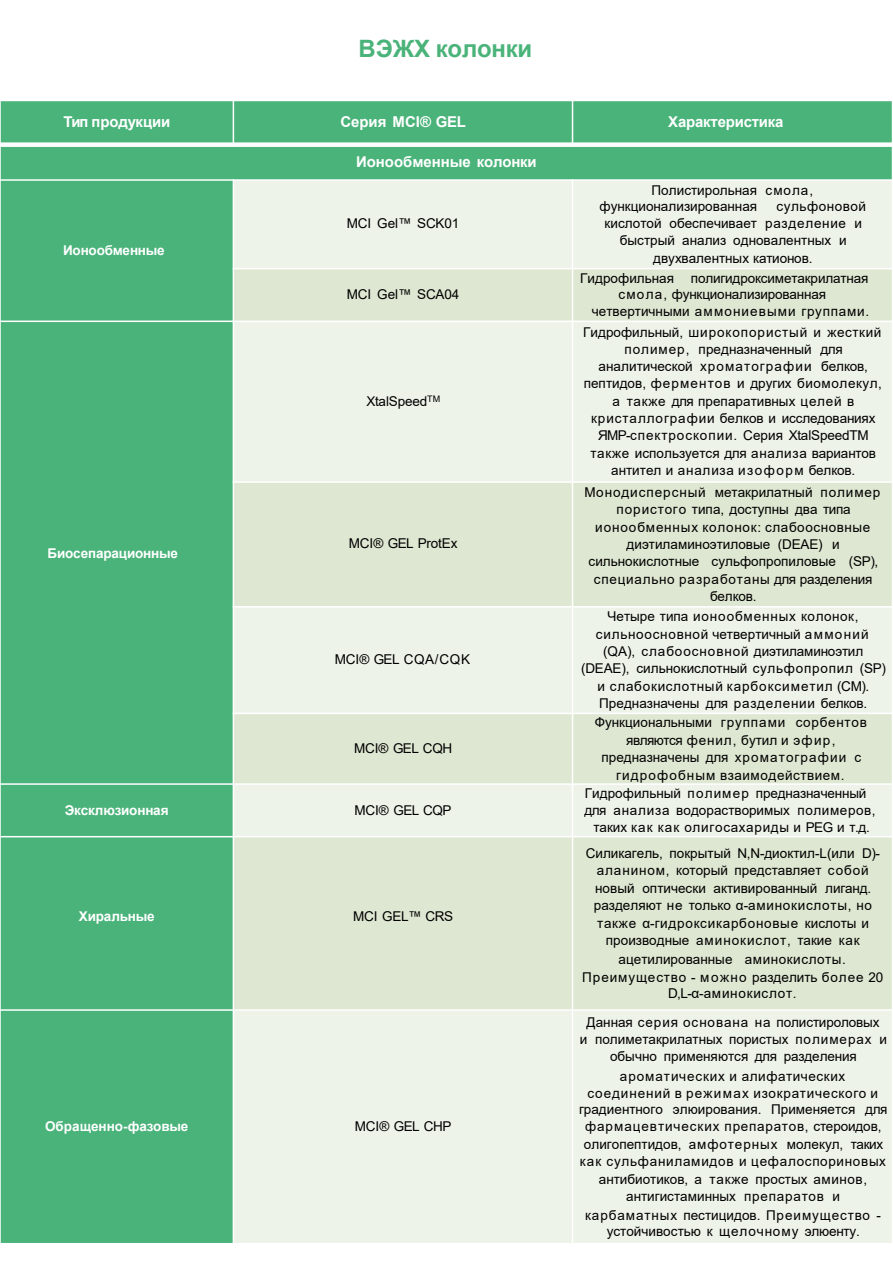
<style>
.page{position:relative;width:893px;height:1264px;background:#fff}
.page>*{position:absolute;margin:0;border:0;box-sizing:border-box;transform-origin:0 0}
.t1{font:700 24px "Arial";letter-spacing:-.01em;color:#4ab37a}
.t2{font:700 15px "Arial";letter-spacing:-.01em;color:#fff}
.t3{font:13.5px/17.2px "Arial";letter-spacing:.005em;color:#000;text-align:center}
.t4{font:13.5px/17.4px "Arial";letter-spacing:.05em;color:#000;text-align:center}
.t5{font:13.5px/17.2px "Arial";letter-spacing:.045em;color:#000;text-align:center}
.t6{font:13.5px "Arial";letter-spacing:.06em;color:#000}
.t7{font:700 13.5px "Arial";letter-spacing:-.01em;color:#fff}
.t8{font:13.5px "Arial";letter-spacing:.04em;color:#000}
.t9{font:13.5px "Arial";letter-spacing:.065em;color:#000}
.t10{font:13.5px "Arial";letter-spacing:-.03em;color:#000}
.t11{font:13.5px "Arial";letter-spacing:.055em;color:#000}
.t12{font:13.5px "Arial";letter-spacing:-.015em;color:#000}
.t13{font:13.5px "Arial";letter-spacing:-.025em;color:#000}
</style>
<div class="page">
<div style="left:0;top:100px;width:233px;height:45px;background:#4ab37a"></div>
<div style="left:233px;top:100px;width:339px;height:45px;background:#4ab37a"></div>
<div style="left:572px;top:100px;width:320px;height:45px;background:#4ab37a"></div>
<div style="left:0;top:145px;width:892px;height:35px;background:#4ab37a"></div>
<div style="left:0;top:180px;width:233px;height:141px;background:#4ab37a"></div>
<div style="left:233px;top:180px;width:339px;height:89px;background:#eef3ea"></div>
<div style="left:572px;top:180px;width:320px;height:89px;background:#eef3ea"></div>
<div style="left:233px;top:269px;width:339px;height:52px;background:#dee7d1"></div>
<div style="left:572px;top:269px;width:320px;height:52px;background:#dee7d1"></div>
<div style="left:0;top:321px;width:233px;height:463px;background:#4ab37a"></div>
<div style="left:233px;top:321px;width:339px;height:161px;background:#eef3ea"></div>
<div style="left:572px;top:321px;width:320px;height:161px;background:#eef3ea"></div>
<div style="left:233px;top:482px;width:339px;height:125px;background:#dee7d1"></div>
<div style="left:572px;top:482px;width:320px;height:125px;background:#dee7d1"></div>
<div style="left:233px;top:607px;width:339px;height:106px;background:#eef3ea"></div>
<div style="left:572px;top:607px;width:320px;height:106px;background:#eef3ea"></div>
<div style="left:233px;top:713px;width:339px;height:71px;background:#dee7d1"></div>
<div style="left:572px;top:713px;width:320px;height:71px;background:#dee7d1"></div>
<div style="left:0;top:784px;width:233px;height:53px;background:#4ab37a"></div>
<div style="left:233px;top:784px;width:339px;height:53px;background:#eef3ea"></div>
<div style="left:572px;top:784px;width:320px;height:53px;background:#eef3ea"></div>
<div style="left:0;top:837px;width:233px;height:173px;background:#4ab37a"></div>
<div style="left:233px;top:837px;width:339px;height:173px;background:#dee7d1"></div>
<div style="left:572px;top:837px;width:320px;height:173px;background:#dee7d1"></div>
<div style="left:0;top:1010px;width:233px;height:233px;background:#4ab37a"></div>
<div style="left:233px;top:1010px;width:339px;height:233px;background:#eef3ea"></div>
<div style="left:572px;top:1010px;width:320px;height:233px;background:#eef3ea"></div>
<hr style="left:232px;top:100px;width:2px;height:47px;background:#fff">
<hr style="left:232px;top:179px;width:2px;height:1065px;background:#fff">
<hr style="left:571px;top:100px;width:2px;height:47px;background:#fff">
<hr style="left:571px;top:179px;width:2px;height:1065px;background:#fff">
<div style="left:0;top:142px;width:892px;height:5px;background:#fff"></div>
<hr style="left:0;top:179px;width:892px;height:2px;background:#fff">
<hr style="left:232px;top:268px;width:660px;height:1px;background:#fff">
<hr style="left:0;top:321px;width:892px;height:1px;background:#fff">
<hr style="left:232px;top:481px;width:660px;height:2px;background:#fff">
<hr style="left:232px;top:606px;width:660px;height:1px;background:#fff">
<hr style="left:232px;top:713px;width:660px;height:1px;background:#fff">
<hr style="left:0;top:783px;width:892px;height:2px;background:#fff">
<hr style="left:0;top:836px;width:892px;height:1px;background:#fff">
<hr style="left:0;top:1009px;width:892px;height:2px;background:#fff">
<hr style="left:0;top:100px;width:1px;height:1144px;background:#fff">
<hr style="left:891px;top:100px;width:1px;height:1144px;background:#fff">
<hr style="left:0;top:100px;width:892px;height:1px;background:#fff">
<p class="t1" style="left:358px;top:32px;width:175px">ВЭЖХ колонки</p>
<p class="t2" style="left:63px;top:112px;width:108px">Тип продукции</p>
<p class="t2" style="left:340px;top:112px;width:127px">Серия MCI® GEL</p>
<p class="t2" style="left:668px;top:112px;width:117px">Характеристика</p>
<p class="t2" style="left:356px;top:151px;width:182px">Ионообменные колонки</p>
<p class="t7" style="left:63px;top:241px;width:103px">Ионообменные</p>
<p class="t7" style="left:48px;top:543px;width:132px">Биосепарационные</p>
<p class="t3" style="left:347px;top:215px;width:114px">MCI Gel™ SCK01</p>
<p class="t3" style="left:347px;top:286px;width:114px">MCI Gel™ SCA04</p>
<p class="t3" style="left:366px;top:392px;width:75px">XtalSpeed<sup>TM</sup></p>
<p class="t12" style="left:349px;top:534px;width:110px">MCI® GEL ProtEx</p>
<p class="t3" style="left:335px;top:651px;width:137px">MCI® GEL CQA/CQK</p>
<p class="t10" style="left:354px;top:739px;width:99px">MCI® GEL CQH</p>
<p class="t7" style="left:65px;top:801px;width:105px">Эксклюзионная</p>
<p class="t10" style="left:354px;top:801px;width:99px">MCI® GEL CQP</p>
<p class="t7" style="left:79px;top:907px;width:77px">Хиральные</p>
<p class="t13" style="left:353px;top:907px;width:101px">MCI GEL™ CRS</p>
<p class="t7" style="left:45px;top:1117px;width:145px">Обращенно-фазовые</p>
<p class="t10" style="left:355px;top:1117px;width:98px">MCI® GEL CHP</p>
<p class="t3" style="left:651px;top:181px;width:163px">Полистирольная смола,</p>
<p class="t3" style="left:599px;top:197px;width:159px">функционализированная</p>
<p class="t8" style="left:776px;top:197px;width:91px">сульфоновой</p>
<p class="t3" style="left:604px;top:215px;width:259px">кислотой обеспечивает разделение и</p>
<p class="t3" style="left:619px;top:232px;width:228px">быстрый анализ одновалентных и</p>
<p class="t3" style="left:653px;top:250px;width:161px">двухвалентных катионов.</p>
<p class="t3" style="left:580px;top:269px;width:290px">Гидрофильная полигидроксиметакрилатная</p>
<p class="t3" style="left:592px;top:285px;width:279px;text-align:left;text-indent:27px">смола, функционализированная четвертичными аммониевыми группами.</p>
<p class="t8" style="left:583px;top:323px;width:300px">Гидрофильный, широкопористый и жесткий</p>
<p class="t3" style="left:583px;top:340px;width:300px">полимер, предназначенный для аналитической хроматографии белков, пептидов, ферментов и других биомолекул, а также для препаративных целей в кристаллографии белков и исследованиях ЯМР-спектроскопии. Серия XtalSpeedTM также используется для анализа вариантов антител и анализа изоформ белков.</p>
<p class="t6" style="left:584px;top:483px;width:297px">Монодисперсный метакрилатный полимер</p>
<p class="t3" style="left:588px;top:501px;width:291px">пористого типа, доступны два типа ионообменных колонок: слабоосновные диэтиламиноэтиловые (DEAE) и сильнокислотные сульфопропиловые (SP), специально разработаны для разделения белков.</p>
<p class="t5" style="left:607px;top:608px;width:252px">Четыре типа ионообменных колонок,</p>
<p class="t4" style="left:581px;top:625px;width:306px">сильноосновной четвертичный аммоний (QA), слабоосновной диэтиламиноэтил (DEAE), сильнокислотный сульфопропил (SP) и слабокислотный карбоксиметил (CM).</p>
<p class="t3" style="left:599px;top:695px;width:270px">Предназначены для разделении белков.</p>
<p class="t5" style="left:595px;top:714px;width:273px">Функциональными группами сорбентов</p>
<p class="t3" style="left:601px;top:731px;width:261px">являются фенил, бутил и эфир, предназначены для хроматографии с</p>
<p class="t5" style="left:616px;top:766px;width:230px">гидрофобным взаимодействием.</p>
<p class="t3" style="left:585px;top:784px;width:283px">Гидрофильный полимер предназначенный</p>
<p class="t5" style="left:584px;top:801px;width:292px">для анализа водорастворимых полимеров, таких как как олигосахариды и PEG и т.д.</p>
<p class="t3" style="left:585px;top:845px;width:296px">Силикагель, покрытый N,N-диоктил-L(или D)-</p>
<p class="t3" style="left:593px;top:862px;width:280px">аланином, который представляет собой новый оптически активированный лиганд. разделяют не только α-аминокислоты, но также α-гидроксикарбоновые кислоты и производные аминокислот, такие как</p>
<p class="t3" style="left:618px;top:950px;width:229px">ацетилированные аминокислоты.</p>
<p class="t9" style="left:582px;top:967px;width:302px">Преимущество - можно разделить более 20</p>
<p class="t11" style="left:668px;top:984px;width:130px">D,L-α-аминокислот.</p>
<p class="t3" style="left:586px;top:1013px;width:294px">Данная серия основана на полистироловых</p>
<p class="t3" style="left:579px;top:1031px;width:308px">и полиметакрилатных пористых полимерах и обычно применяются для разделения</p>
<p class="t4" style="left:620px;top:1067px;width:227px">ароматических и алифатических</p>
<p class="t6" style="left:587px;top:1084px;width:292px">соединений в режимах изократического и</p>
<p class="t3" style="left:579px;top:1100px;width:310px">градиентного элюирования. Применяется для фармацевтических препаратов, стероидов, олигопептидов, амфотерных молекул, таких как сульфаниламидов и цефалоспориновых антибиотиков, а также простых аминов, антигистаминных препаратов и</p>
<p class="t6" style="left:585px;top:1206px;width:297px">карбаматных пестицидов. Преимущество -</p>
<p class="t3" style="left:606px;top:1223px;width:254px">устойчивостью к щелочному элюенту.</p>
</div>
